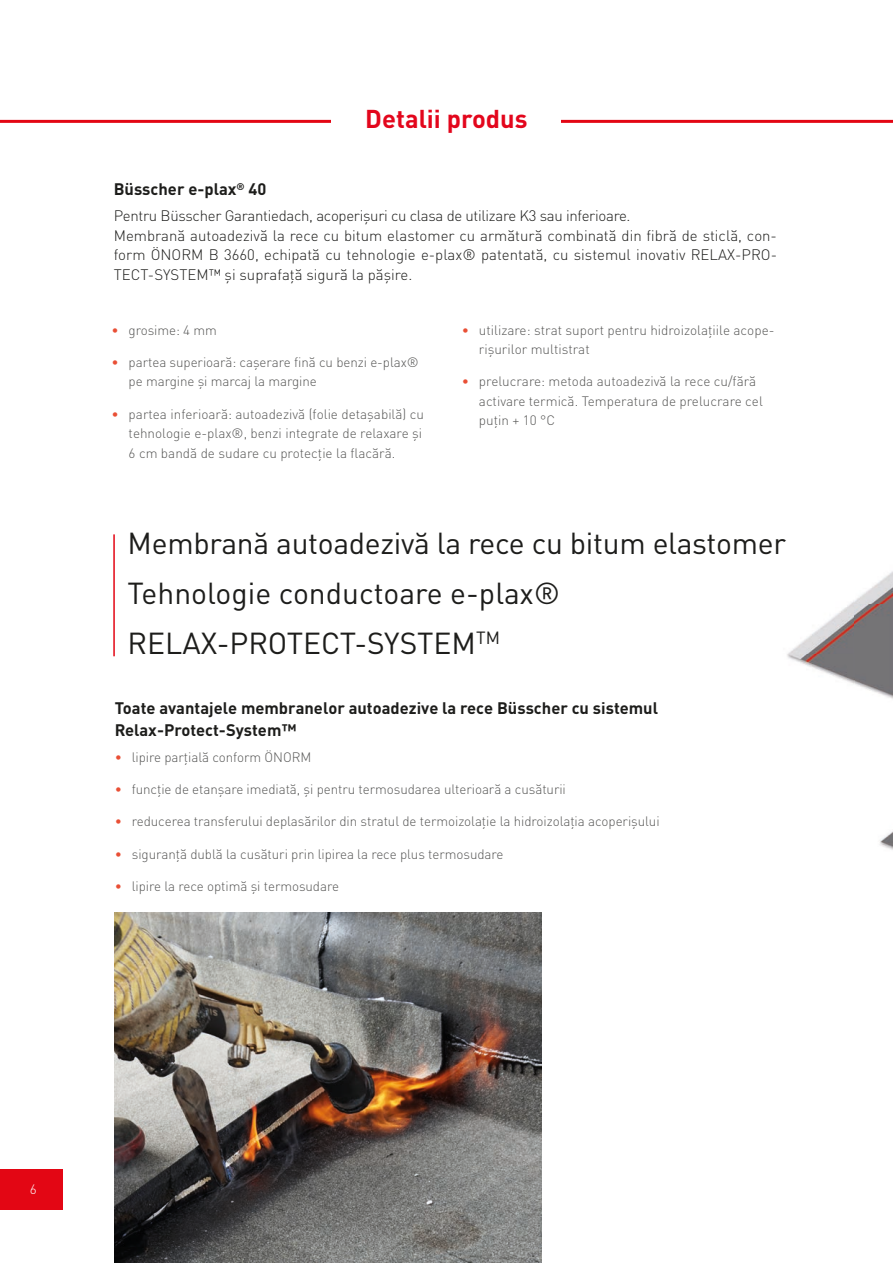
<style>
.page{position:relative;width:893px;height:1263px;background:#fff}
.page>*{position:absolute;margin:0;border:0;box-sizing:border-box;transform-origin:0 0}
.t1{font:30px/49.8px "DIN Pro";letter-spacing:-.01em;color:#1d1d1b}
.t2{font:700 25.5px "FFDIN Pro";color:#e3061c}
.t3{font:700 16.5px/21.6px "FFDIN Pro";color:#1d1d1b}
.t4{font:300 15px/19.5px "FFDIN Pro";color:#1d1d1b}
.t5{font:300 13.5px/19.5px "FFDIN Pro";letter-spacing:-.005em;color:#575756}
.t6{font:300 13.5px "FFDIN Pro";color:#fff}
.s1{color:#e94f35}
</style>
<div class="page">
<img style="left:787px;top:571px;width:106px;height:279px">
<hr style="left:0;top:120px;width:893px;height:3px;background:#e30614">
<div style="left:332px;top:106px;width:229px;height:39px;background:#fff"></div>
<img style="left:115px;top:913px;width:426px;height:350px">
<hr style="left:113px;top:534px;width:2px;height:122px;background:#e30614">
<div style="left:0;top:1170px;width:62px;height:40px;background:#e30614"></div>
<h2 class="t2" style="left:365px;top:97px;width:164px">Detalii produs</h2>
<p class="t3" style="left:114px;top:176px;width:154px">Büsscher e-plax<sup>®</sup> 40</p>
<p class="t4" style="left:114px;top:205px;width:665px">Pentru Büsscher Garantiedach, acoperișuri cu clasa de utilizare K3 sau inferioare.<br>Membrană autoadezivă la rece cu bitum elastomer cu armătură combinată din fibră de sticlă, con&shy;form ÖNORM B 3660, echipată cu tehnologie e-plax® patentată, cu sistemul inovativ RELAX-PRO-TECT-SYSTEM™ și suprafață sigură la pășire.</p>
<p class="t5" style="left:112px;top:319px;width:107px"><span class="s1">•</span> grosime: 4 mm</p>
<p class="t5" style="left:129px;top:351px;width:292px;text-indent:-17px"><span class="s1">•</span> partea superioară: cașerare fină cu benzi e-plax® pe margine și marcaj la margine</p>
<p class="t5" style="left:129px;top:403px;width:297px;text-indent:-17px"><span class="s1">•</span> partea inferioară: autoadezivă (folie detașabilă) cu tehnologie e-plax®, benzi integrate de relaxare și<br>6 cm bandă de sudare cu protecție la flacără.</p>
<p class="t5" style="left:479px;top:319px;width:297px;text-indent:-17px"><span class="s1">•</span> utilizare: strat suport pentru hidroizolațiile acope&shy;rișurilor multistrat</p>
<p class="t5" style="left:479px;top:371px;width:285px;text-indent:-17px"><span class="s1">•</span> prelucrare: metoda autoadezivă la rece cu/fără activare termică. Temperatura de prelucrare cel puțin + 10 °C</p>
<h1 class="t1" style="left:128px;top:516px;width:660px">Membrană autoadezivă la rece cu bitum elastomer<br>Tehnologie conductoare e-plax®<br>RELAX-PROTECT-SYSTEM<sup>TM</sup></h1>
<p class="t3" style="left:115px;top:695px;width:545px">Toate avantajele membranelor autoadezive la rece Büsscher cu sistemul<br>Relax-Protect-System™</p>
<p class="t5" style="left:115px;top:746px;width:198px"><span class="s1">•</span> lipire parțială conform ÖNORM</p>
<p class="t5" style="left:115px;top:778px;width:453px"><span class="s1">•</span> funcție de etanșare imediată, și pentru termosudarea ulterioară a cusăturii</p>
<p class="t5" style="left:115px;top:810px;width:546px"><span class="s1">•</span> reducerea transferului deplasărilor din stratul de termoizolație la hidroizolația acoperișului</p>
<p class="t5" style="left:115px;top:843px;width:390px"><span class="s1">•</span> siguranță dublă la cusături prin lipirea la rece plus termosudare</p>
<p class="t5" style="left:115px;top:875px;width:226px"><span class="s1">•</span> lipire la rece optimă și termosudare</p>
<p class="t6" style="left:30px;top:1179px;width:8px">6</p>
</div>
